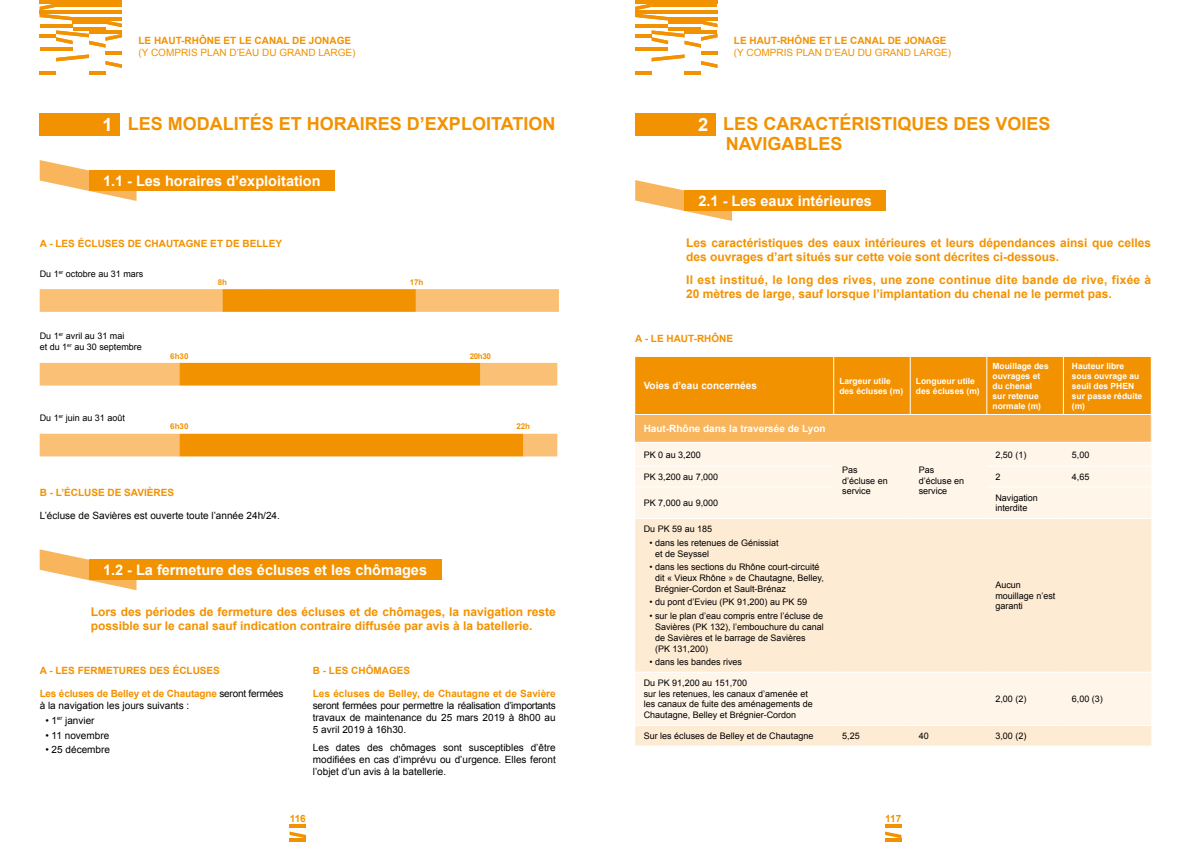
<style>
.page{position:relative;width:1191px;height:842px;background:#fff}
.page>*{position:absolute;margin:0;border:0;box-sizing:border-box;transform-origin:0 0}
.t1{font:700 18px/20px "Arial";color:#f39200}
.t2{font:700 14.5px "Arial";color:#fff}
.t3{font:700 12px/14.4px "Arial";color:#f39200}
.t4{font:700 12px/14.4px "Arial";letter-spacing:.025em;color:#f39200}
.t5{font:10px/12px "Arial";color:#000;text-align:justify}
.t6{font:700 10px "Arial";color:#f39200}
.t7{font:10px "Arial";color:#f39200}
.t8{font:700 10px "Arial";color:#fff}
.t9{font:9px/10.8px "Arial";color:#000}
.t10{font:700 8.5px/10px "Arial";color:#fff}
.t11{font:700 8px "Arial";color:#f39200}
.s1{font-size:18.2px;color:#fff}
.s2{font-weight:700;color:#f39200}
</style>
<div class="page">
<hr style="left:885px;top:838px;width:16px;height:4px;background:#f39200">
<hr style="left:885px;top:825px;width:16px;height:3px;background:#f39200">
<svg style="left:885px;top:831px;width:16px;height:7px"></svg>
<hr style="left:289px;top:838px;width:17px;height:4px;background:#f39200">
<hr style="left:289px;top:825px;width:17px;height:3px;background:#f39200">
<svg style="left:289px;top:831px;width:17px;height:7px"></svg>
<svg style="left:701px;top:61px;width:16px;height:7px"></svg>
<svg style="left:651px;top:54px;width:33px;height:7px"></svg>
<hr style="left:635px;top:0;width:82px;height:3px;background:#f39200">
<hr style="left:635px;top:48px;width:33px;height:3px;background:#f39200">
<hr style="left:635px;top:71px;width:16px;height:4px;background:#f39200">
<hr style="left:684px;top:71px;width:17px;height:4px;background:#f39200">
<hr style="left:701px;top:51px;width:16px;height:3px;background:#f39200">
<svg style="left:635px;top:3px;width:82px;height:45px"></svg>
<svg style="left:105px;top:61px;width:17px;height:7px"></svg>
<svg style="left:56px;top:54px;width:33px;height:7px"></svg>
<hr style="left:40px;top:0;width:82px;height:3px;background:#f39200">
<hr style="left:40px;top:48px;width:33px;height:3px;background:#f39200">
<hr style="left:40px;top:71px;width:16px;height:4px;background:#f39200">
<hr style="left:89px;top:71px;width:16px;height:4px;background:#f39200">
<hr style="left:105px;top:51px;width:17px;height:3px;background:#f39200">
<svg style="left:40px;top:3px;width:82px;height:45px"></svg>
<div style="left:40px;top:113px;width:80px;height:22px;background:#f39200"></div>
<svg style="left:40px;top:160px;width:96px;height:41px"></svg>
<div style="left:89px;top:171px;width:246px;height:20px;background:#f39200"></div>
<svg style="left:40px;top:289px;width:519px;height:23px;background:#f7af4b"></svg>
<svg style="left:40px;top:363px;width:517px;height:23px;background:#f6a634"></svg>
<svg style="left:40px;top:434px;width:517px;height:22px;background:#f5a127"></svg>
<svg style="left:40px;top:549px;width:96px;height:41px"></svg>
<div style="left:89px;top:560px;width:352px;height:20px;background:#f39200"></div>
<div style="left:635px;top:113px;width:80px;height:22px;background:#f39200"></div>
<svg style="left:635px;top:180px;width:97px;height:41px"></svg>
<div style="left:684px;top:191px;width:202px;height:20px;background:#f39200"></div>
<div style="left:635px;top:443px;width:516px;height:75px;background:#fff5e9"></div>
<svg style="left:635px;top:519px;width:516px;height:227px;background:#feedd8"></svg>
<hr style="left:635px;top:466px;width:198px;height:1px;background:#fff">
<hr style="left:986px;top:466px;width:77px;height:1px;background:#fff">
<hr style="left:1063px;top:466px;width:88px;height:1px;background:#fff">
<hr style="left:635px;top:487px;width:198px;height:1px;background:#fff">
<hr style="left:986px;top:487px;width:77px;height:1px;background:#fff">
<hr style="left:1063px;top:487px;width:88px;height:1px;background:#fff">
<hr style="left:635px;top:672px;width:198px;height:1px;background:#fff">
<hr style="left:833px;top:672px;width:77px;height:1px;background:#fff">
<hr style="left:910px;top:672px;width:76px;height:1px;background:#fff">
<hr style="left:986px;top:672px;width:77px;height:1px;background:#fff">
<hr style="left:1063px;top:672px;width:88px;height:1px;background:#fff">
<hr style="left:635px;top:725px;width:198px;height:1px;background:#fff">
<hr style="left:833px;top:725px;width:77px;height:1px;background:#fff">
<hr style="left:910px;top:725px;width:76px;height:1px;background:#fff">
<hr style="left:986px;top:725px;width:77px;height:1px;background:#fff">
<hr style="left:1063px;top:725px;width:88px;height:1px;background:#fff">
<svg style="left:635px;top:357px;width:517px;height:85px;background:#f59f22"></svg>
<p class="t6" style="left:138px;top:34px;width:214px">LE HAUT-RHÔNE ET LE CANAL DE JONAGE</p>
<p class="t7" style="left:138px;top:46px;width:219px">(Y COMPRIS PLAN D’EAU DU GRAND LARGE)</p>
<h1 class="t1" style="left:103px;top:114px;width:454px"><span class="s1">1</span> LES MODALITÉS ET HORAIRES D’EXPLOITATION</h1>
<h2 class="t2" style="left:103px;top:171px;width:219px">1.1 - Les horaires d’exploitation</h2>
<p class="t6" style="left:40px;top:237px;width:244px">A - LES ÉCLUSES DE CHAUTAGNE ET DE BELLEY</p>
<p class="t9" style="left:40px;top:268px;width:105px">Du 1<sup>er</sup> octobre au 31 mars</p>
<p class="t11" style="left:218px;top:277px;width:11px">8h</p>
<p class="t11" style="left:410px;top:277px;width:15px">17h</p>
<p class="t9" style="left:40px;top:330px;width:104px">Du 1<sup>er</sup> avril au 31 mai<br>et du 1<sup>er</sup> au 30 septembre</p>
<p class="t9" style="left:40px;top:412px;width:87px">Du 1<sup>er</sup> juin au 31 août</p>
<p class="t11" style="left:170px;top:350px;width:20px">6h30</p>
<p class="t11" style="left:470px;top:350px;width:23px">20h30</p>
<p class="t11" style="left:170px;top:421px;width:20px">6h30</p>
<p class="t11" style="left:516px;top:421px;width:15px">22h</p>
<p class="t6" style="left:40px;top:485px;width:136px">B - L’ÉCLUSE DE SAVIÈRES</p>
<p class="t5" style="left:40px;top:510px;width:242px">L’écluse de Savières est ouverte toute l’année 24h/24.</p>
<h2 class="t2" style="left:103px;top:560px;width:325px">1.2 - La fermeture des écluses et les chômages</h2>
<h3 class="t3" style="left:91px;top:605px;width:466px">Lors des périodes de fermeture des écluses et de chômages, la navigation reste possible sur le canal sauf indication contraire diffusée par avis à la batellerie.</h3>
<p class="t6" style="left:40px;top:663px;width:182px">A - LES FERMETURES DES ÉCLUSES</p>
<p class="t5" style="left:40px;top:687px;width:245px"><span class="s2">Les écluses de Belley et de Chautagne</span> seront fermées à la navigation les jours suivants :</p>
<p class="t5" style="left:45px;top:714px;width:51px">• 1<sup>er</sup> janvier</p>
<p class="t5" style="left:45px;top:729px;width:65px">• 11 novembre</p>
<p class="t5" style="left:45px;top:744px;width:66px">• 25 décembre</p>
<p class="t6" style="left:313px;top:663px;width:99px">B - LES CHÔMAGES</p>
<p class="t6" style="left:313px;top:687px;width:244px">Les écluses de Belley, de Chautagne et de Savière</p>
<p class="t5" style="left:313px;top:699px;width:244px">seront fermées pour permettre la réalisation d’importants travaux de maintenance du 25 mars 2019 à 8h00 au 5 avril 2019 à 16h30.</p>
<p class="t5" style="left:313px;top:741px;width:244px">Les dates des chômages sont susceptibles d’être modifiées en cas d’imprévu ou d’urgence. Elles feront l’objet d’un avis à la batellerie.</p>
<p class="t6" style="left:734px;top:34px;width:214px">LE HAUT-RHÔNE ET LE CANAL DE JONAGE</p>
<p class="t7" style="left:734px;top:46px;width:219px">(Y COMPRIS PLAN D’EAU DU GRAND LARGE)</p>
<h1 class="t1" style="left:726px;top:114px;width:326px;text-indent:-28px"><span class="s1">2</span> LES CARACTÉRISTIQUES DES VOIES<br>NAVIGABLES</h1>
<h2 class="t2" style="left:698px;top:191px;width:175px">2.1 - Les eaux intérieures</h2>
<h3 class="t3" style="left:686px;top:236px;width:466px">Les caractéristiques des eaux intérieures et leurs dépendances ainsi que celles des ouvrages d’art situés sur cette voie sont décrites ci-dessous.</h3>
<h3 class="t4" style="left:686px;top:273px;width:466px">Il est institué, le long des rives, une zone continue dite bande de rive, fixée à<br>20 mètres de large, sauf lorsque l’implantation du chenal ne le permet pas.</h3>
<p class="t6" style="left:635px;top:331px;width:99px">A - LE HAUT-RHÔNE</p>
<p class="t8" style="left:643px;top:379px;width:115px">Voies d’eau concernées</p>
<p class="t10" style="left:839px;top:376px;width:65px">Largeur utile des écluses (m)</p>
<p class="t10" style="left:916px;top:376px;width:65px">Longueur utile des écluses (m)</p>
<p class="t8" style="left:643px;top:422px;width:183px">Haut-Rhône dans la traversée de Lyon</p>
<p class="t9" style="left:643px;top:449px;width:59px">PK 0 au 3,200</p>
<p class="t10" style="left:992px;top:361px;width:58px">Mouillage des ouvrages et du chenal<br>sur retenue normale (m)</p>
<p class="t10" style="left:1071px;top:361px;width:72px">Hauteur libre sous ouvrage au seuil des PHEN sur passe réduite (m)</p>
<p class="t9" style="left:995px;top:449px;width:33px">2,50 (1)</p>
<p class="t9" style="left:1071px;top:449px;width:19px">5,00</p>
<p class="t9" style="left:842px;top:464px;width:47px">Pas d’écluse en service</p>
<p class="t9" style="left:918px;top:464px;width:47px">Pas d’écluse en service</p>
<p class="t9" style="left:643px;top:471px;width:76px">PK 3,200 au 7,000</p>
<p class="t9" style="left:995px;top:471px;width:7px">2</p>
<p class="t9" style="left:1071px;top:471px;width:19px">4,65</p>
<p class="t9" style="left:643px;top:498px;width:76px">PK 7,000 au 9,000</p>
<p class="t9" style="left:995px;top:492px;width:44px">Navigation interdite</p>
<p class="t9" style="left:643px;top:524px;width:70px">Du PK 59 au 185</p>
<p class="t9" style="left:655px;top:537px;width:125px;text-indent:-6px">• dans les retenues de Génissiat et de Seyssel</p>
<p class="t9" style="left:655px;top:562px;width:170px;text-indent:-6px">• dans les sections du Rhône court-circuité dit « Vieux Rhône » de Chautagne, Belley,<br>Brégnier-Cordon et Sault-Brénaz</p>
<p class="t9" style="left:649px;top:597px;width:159px">• du pont d’Evieu (PK 91,200) au PK 59</p>
<p class="t9" style="left:655px;top:611px;width:170px;text-indent:-6px">• sur le plan d’eau compris entre l’écluse de Savières (PK 132), l’embouchure du canal de Savières et le barrage de Savières<br>(PK 131,200)</p>
<p class="t9" style="left:649px;top:657px;width:94px">• dans les bandes rives</p>
<p class="t9" style="left:995px;top:579px;width:62px">Aucun mouillage n’est garanti</p>
<p class="t9" style="left:643px;top:677px;width:171px">Du PK 91,200 au 151,700<br>sur les retenues, les canaux d’amenée et les canaux de fuite des aménagements de Chautagne, Belley et Brégnier-Cordon</p>
<p class="t9" style="left:995px;top:694px;width:33px">2,00 (2)</p>
<p class="t9" style="left:1071px;top:694px;width:33px">6,00 (3)</p>
<p class="t9" style="left:643px;top:730px;width:171px">Sur les écluses de Belley et de Chautagne</p>
<p class="t9" style="left:842px;top:730px;width:19px">5,25</p>
<p class="t9" style="left:918px;top:730px;width:12px">40</p>
<p class="t9" style="left:995px;top:730px;width:33px">3,00 (2)</p>
<p class="t6" style="left:290px;top:812px;width:18px">116</p>
<p class="t6" style="left:885px;top:812px;width:18px">117</p>
</div>
